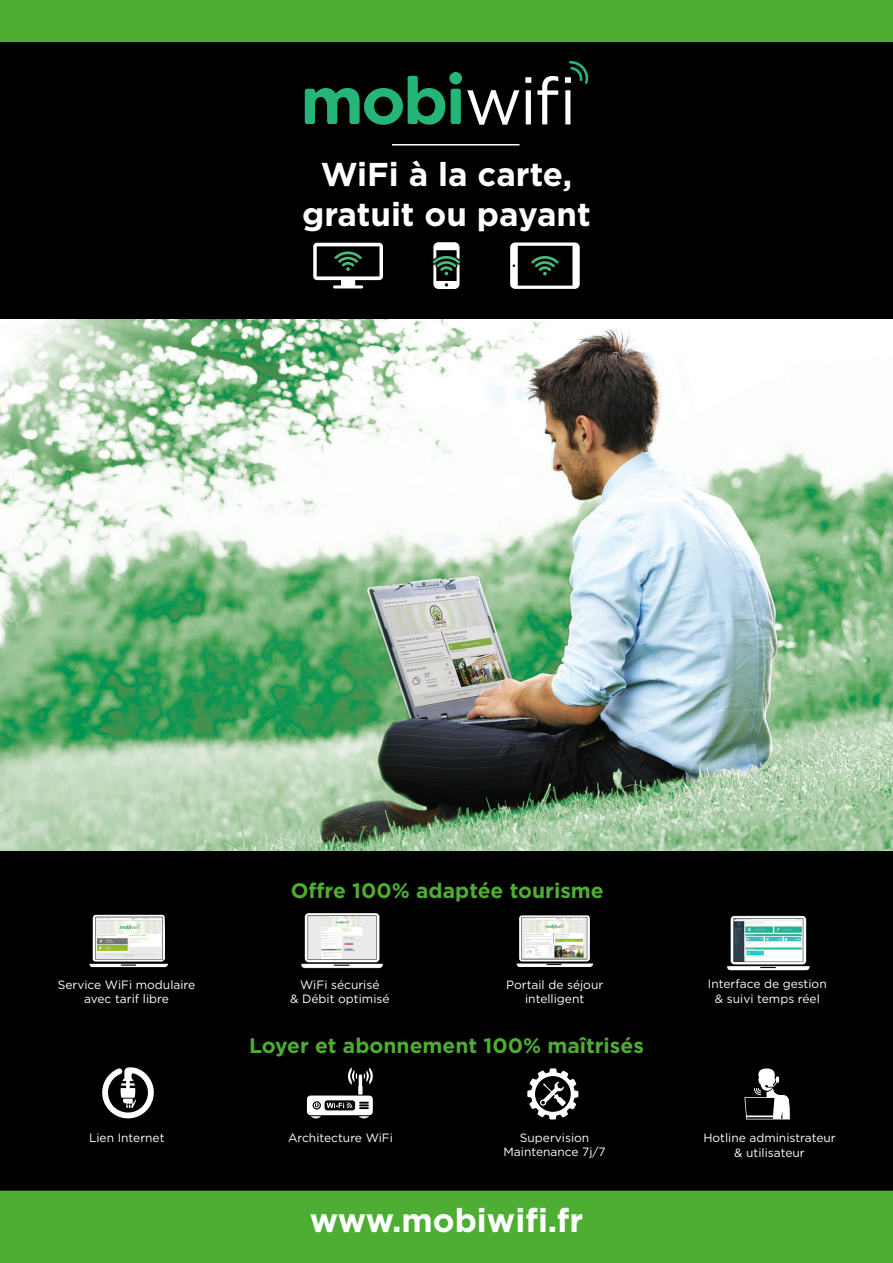
<style>
.page{position:relative;width:893px;height:1263px;background:#000}
.page>*{position:absolute;margin:0;border:0;box-sizing:border-box;transform-origin:0 0}
.t1{font:700 33px "Gotham";color:#fff}
.t2{font:700 21px "Gotham";color:#4ead33}
.t3{font:12px/14.4px "Gotham";color:#fff;text-align:center}
</style>
<div class="page">
<div style="left:0;top:1191px;width:893px;height:72px;background:#4ead33"></div>
<div style="left:0;top:0;width:893px;height:42px;background:#4ead33"></div>
<img style="left:0;top:320px;width:893px;height:530px">
<hr style="left:392px;top:144px;width:127px;height:1px;background:#fff">
<svg style="left:744px;top:1068px;width:46px;height:51px"></svg>
<svg style="left:102px;top:1067px;width:52px;height:52px"></svg>
<svg style="left:307px;top:1067px;width:66px;height:51px"></svg>
<svg style="left:527px;top:1068px;width:51px;height:51px"></svg>
<img style="left:517px;top:915px;width:76px;height:52px">
<img style="left:89px;top:914px;width:79px;height:53px">
<img style="left:301px;top:913px;width:82px;height:55px">
<img style="left:727px;top:915px;width:83px;height:56px">
<div style="left:449px;top:72px;width:13px;height:12px;background:#25b579;border-radius:50%"></div>
<div style="left:451px;top:89px;width:10px;height:35px;background:#25b579;border-radius:2px"></div>
<svg style="left:305px;top:76px;width:140px;height:49px"></svg>
<svg style="left:467px;top:90px;width:52px;height:35px"></svg>
<svg style="left:525px;top:77px;width:6px;height:47px"></svg>
<svg style="left:537px;top:61px;width:51px;height:63px"></svg>
<svg style="left:313px;top:243px;width:70px;height:45px"></svg>
<svg style="left:510px;top:242px;width:70px;height:47px"></svg>
<svg style="left:433px;top:242px;width:27px;height:47px"></svg>
<p class="t1" style="left:321px;top:152px;width:253px">WiFi à la carte,</p>
<p class="t1" style="left:302px;top:192px;width:290px">gratuit ou payant</p>
<p class="t3" style="left:58px;top:977px;width:139px">Service WiFi modulaire avec tarif libre</p>
<p class="t2" style="left:291px;top:876px;width:314px">Offre 100% adaptée tourisme</p>
<p class="t3" style="left:300px;top:977px;width:81px">WiFi sécurisé</p>
<p class="t3" style="left:290px;top:991px;width:101px">&amp; Débit optimisé</p>
<p class="t3" style="left:506px;top:977px;width:99px">Portail de séjour</p>
<p class="t3" style="left:525px;top:991px;width:61px">intelligent</p>
<p class="t2" style="left:249px;top:1032px;width:396px">Loyer et abonnement 100% maîtrisés</p>
<p class="t3" style="left:89px;top:1130px;width:77px">Lien Internet</p>
<p class="t3" style="left:288px;top:1130px;width:106px">Architecture WiFi</p>
<p class="t3" style="left:520px;top:1130px;width:71px">Supervision</p>
<p class="t3" style="left:503px;top:1144px;width:104px">Maintenance 7j/7</p>
<p class="t1" style="left:310px;top:1198px;width:275px">www.mobiwifi.fr</p>
<p class="t3" style="left:708px;top:977px;width:120px">Interface de gestion</p>
<p class="t3" style="left:715px;top:991px;width:106px">&amp; suivi temps réel</p>
<p class="t3" style="left:703px;top:1130px;width:134px">Hotline administrateur</p>
<p class="t3" style="left:734px;top:1145px;width:72px">&amp; utilisateur</p>
</div>
